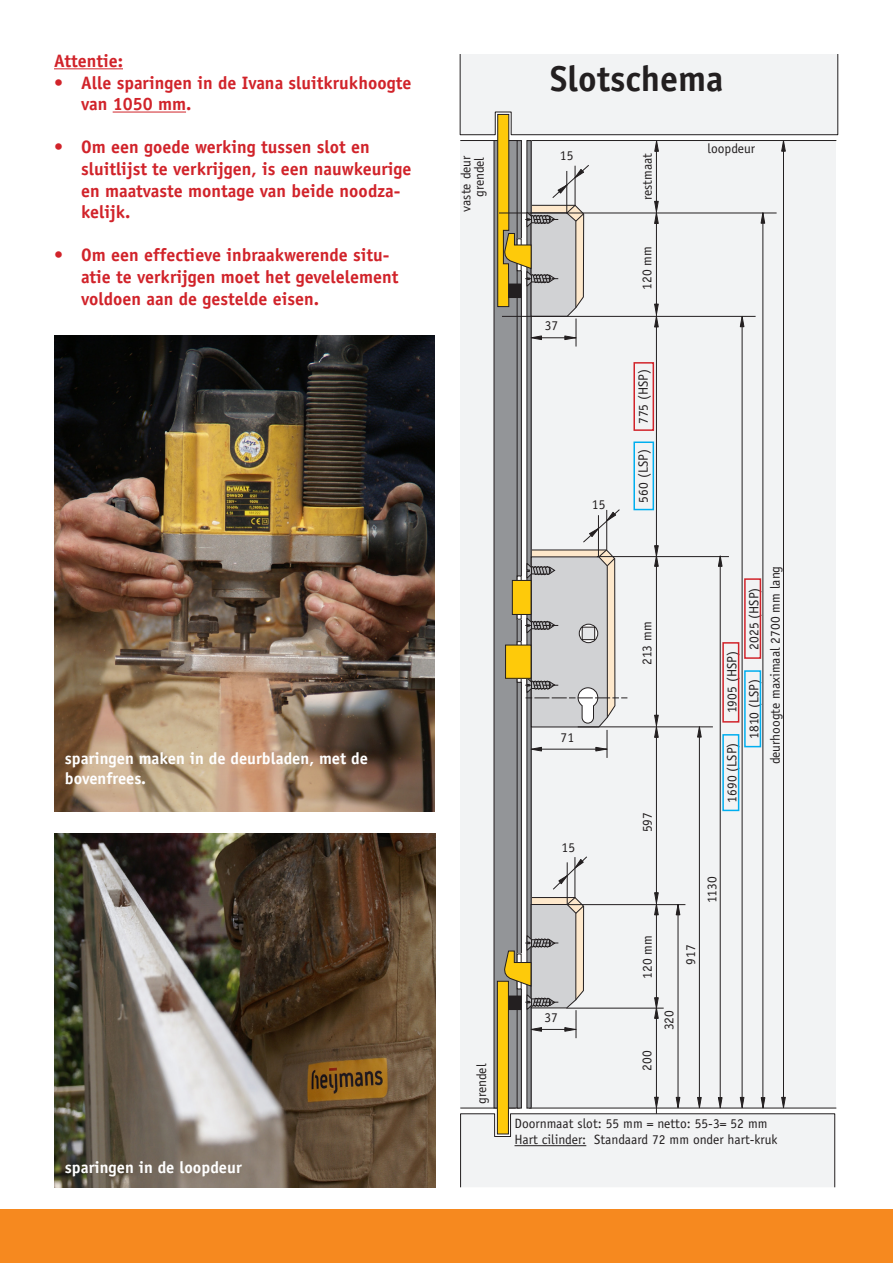
<style>
.page{position:relative;width:893px;height:1263px;background:#fff}
.page>*{position:absolute;margin:0;border:0;box-sizing:border-box;transform-origin:0 0}
.t1{font:700 36px "Officina Sans";color:#231f20}
.t2{font:700 18px/21.6px "Officina Sans";color:#d1232a}
.t3{font:700 16.5px/19.8px "Officina Sans";color:#fff}
.t4{font:13.5px/16.2px "Officina Sans";color:#231f20}
</style>
<div class="page">
<div style="left:0;top:1209px;width:893px;height:54px;background:#f6891f"></div>
<hr style="left:54px;top:68px;width:69px;height:1px;background:#d1232a">
<hr style="left:113px;top:112px;width:73px;height:1px;background:#d1232a">
<div style="left:529px;top:141px;width:307px;height:967px;background:#f2f3f4"></div>
<hr style="left:656px;top:149px;width:1px;height:977px;background:#231f20">
<hr style="left:678px;top:904px;width:1px;height:200px;background:#231f20">
<hr style="left:783px;top:142px;width:1px;height:966px;background:#231f20">
<hr style="left:720px;top:556px;width:1px;height:548px;background:#231f20">
<hr style="left:742px;top:324px;width:1px;height:779px;background:#231f20">
<hr style="left:762px;top:213px;width:1px;height:891px;background:#231f20">
<hr style="left:699px;top:734px;width:1px;height:370px;background:#231f20">
<svg style="left:460px;top:1096px;width:375px;height:92px"></svg>
<div style="left:497px;top:981px;width:11px;height:153px;background:#feca0a"></div>
<div style="left:497px;top:981px;width:12px;height:153px;border:1px solid #231f20"></div>
<svg style="left:459px;top:54px;width:379px;height:1019px"></svg>
<hr style="left:514px;top:1145px;width:72px;height:1px;background:#231f20">
<img style="left:54px;top:833px;width:381px;height:355px">
<img style="left:54px;top:336px;width:380px;height:475px">
<div style="left:506px;top:645px;width:25px;height:33px;background:#feca0a"></div>
<div style="left:505px;top:645px;width:26px;height:34px;border:1px solid #231f20"></div>
<div style="left:722px;top:642px;width:17px;height:81px;border:2px solid #d1232a"></div>
<div style="left:744px;top:578px;width:17px;height:81px;border:2px solid #d1232a"></div>
<div style="left:722px;top:734px;width:17px;height:77px;border:2px solid #00aeef"></div>
<div style="left:744px;top:670px;width:17px;height:77px;border:2px solid #00aeef"></div>
<p class="t2" style="left:54px;top:50px;width:70px">Attentie:</p>
<p class="t2" style="left:81px;top:72px;width:332px;text-indent:-27px">• Alle sparingen in de Ivana sluitkrukhoogte van 1050 mm.</p>
<p class="t2" style="left:81px;top:136px;width:332px;text-indent:-27px">• Om een goede werking tussen slot en sluitlijst te verkrijgen, is een nauwkeurige en maatvaste montage van beide noodza&shy;kelijk.</p>
<p class="t2" style="left:81px;top:244px;width:319px;text-indent:-27px">• Om een effectieve inbraakwerende situ&shy;atie te verkrijgen moet het gevelelement voldoen aan de gestelde eisen.</p>
<p class="t3" style="left:65px;top:748px;width:305px">sparingen maken in de deurbladen, met de bovenfrees.</p>
<p class="t3" style="left:65px;top:1158px;width:178px">sparingen in de loopdeur</p>
<h1 class="t1" style="left:550px;top:56px;width:175px">Slotschema</h1>
<p class="t4" style="left:560px;top:147px;width:15px">15</p>
<p class="t4" style="left:458px;top:212px;width:58px;rotate:-90deg">vaste deur</p>
<p class="t4" style="left:639px;top:200px;width:49px;rotate:-90deg">restmaat</p>
<p class="t4" style="left:471px;top:197px;width:42px;rotate:-90deg">grendel</p>
<p class="t4" style="left:545px;top:318px;width:15px">37</p>
<p class="t4" style="left:592px;top:496px;width:15px">15</p>
<p class="t4" style="left:639px;top:290px;width:45px;rotate:-90deg">120 mm</p>
<p class="t4" style="left:635px;top:424px;width:57px;rotate:-90deg">775 (HSP)</p>
<p class="t4" style="left:635px;top:502px;width:55px;rotate:-90deg">560 (LSP)</p>
<p class="t4" style="left:708px;top:141px;width:49px">loopdeur</p>
<p class="t4" style="left:561px;top:729px;width:15px">71</p>
<p class="t4" style="left:562px;top:839px;width:15px">15</p>
<p class="t4" style="left:473px;top:1104px;width:42px;rotate:-90deg">grendel</p>
<p class="t4" style="left:544px;top:1010px;width:15px">37</p>
<p class="t4" style="left:639px;top:665px;width:45px;rotate:-90deg">213 mm</p>
<p class="t4" style="left:639px;top:832px;width:22px;rotate:-90deg">597</p>
<p class="t4" style="left:724px;top:713px;width:63px;rotate:-90deg">1905 (HSP)</p>
<p class="t4" style="left:724px;top:803px;width:61px;rotate:-90deg">1690 (LSP)</p>
<p class="t4" style="left:746px;top:650px;width:63px;rotate:-90deg">2025 (HSP)</p>
<p class="t4" style="left:746px;top:739px;width:61px;rotate:-90deg">1810 (LSP)</p>
<p class="t4" style="left:767px;top:764px;width:200px;rotate:-90deg">deurhoogte maximaal 2700 mm lang</p>
<p class="t4" style="left:704px;top:903px;width:28px;rotate:-90deg">1130</p>
<p class="t4" style="left:639px;top:979px;width:45px;rotate:-90deg">120 mm</p>
<p class="t4" style="left:682px;top:965px;width:22px;rotate:-90deg">917</p>
<p class="t4" style="left:639px;top:1070px;width:22px;rotate:-90deg">200</p>
<p class="t4" style="left:661px;top:1030px;width:22px;rotate:-90deg">320</p>
<p class="t4" style="left:514px;top:1115px;width:265px">Doornmaat slot: 55 mm = netto: 55-3= 52 mm<br>Hart cilinder: Standaard 72 mm onder hart-kruk</p>
</div>
